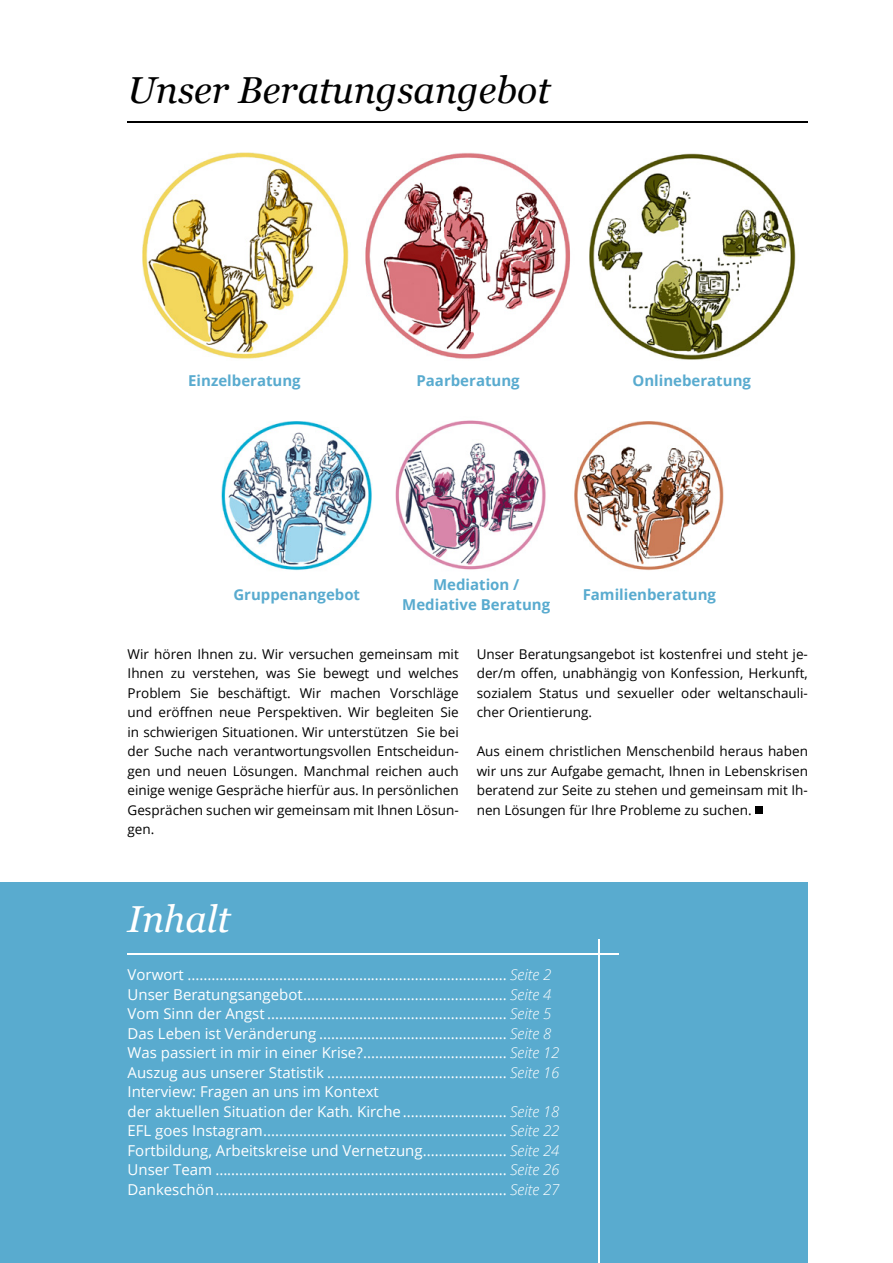
<style>
.page{position:relative;width:893px;height:1263px;background:#fff}
.page>*{position:absolute;margin:0;border:0;box-sizing:border-box;transform-origin:0 0}
.t1{font:italic 37.5px "Georgia";color:#000}
.t2{font:italic 37.5px "Georgia";color:#fff}
.t3{font:15px/19.5px "Open Sans";color:#fff}
.t4{font:700 15px/19.5px "Open Sans";color:#59abcf;text-align:center}
.t5{font:13.5px/19.5px "Open Sans";color:#000;text-align:justify}
.s1{font-weight:300;font-style:italic}
</style>
<div class="page">
<img style="left:142px;top:152px;width:207px;height:207px">
<img style="left:221px;top:421px;width:151px;height:150px">
<img style="left:395px;top:420px;width:151px;height:150px">
<img style="left:574px;top:421px;width:150px;height:150px">
<img style="left:365px;top:153px;width:205px;height:206px">
<img style="left:589px;top:153px;width:207px;height:207px">
<hr style="left:128px;top:122px;width:680px;height:1px;background:#000">
<div style="left:755px;top:807px;width:8px;height:7px;background:#000"></div>
<div style="left:0;top:883px;width:808px;height:380px;background:#59abcf"></div>
<hr style="left:128px;top:953px;width:491px;height:2px;background:#fff">
<hr style="left:598px;top:939px;width:1px;height:324px;background:#fff">
<h1 class="t1" style="left:128px;top:66px;width:424px">Unser Beratungsangebot</h1>
<p class="t4" style="left:188px;top:370px;width:114px">Einzelberatung</p>
<p class="t4" style="left:416px;top:370px;width:105px">Paarberatung</p>
<p class="t4" style="left:632px;top:370px;width:120px">Onlineberatung</p>
<p class="t4" style="left:402px;top:575px;width:150px">Mediation /<br>Mediative Beratung</p>
<p class="t4" style="left:233px;top:584px;width:128px">Gruppenangebot</p>
<p class="t4" style="left:583px;top:584px;width:135px">Familienberatung</p>
<p class="t5" style="left:128px;top:644px;width:333px">Wir hören Ihnen zu. Wir versuchen gemeinsam mit Ihnen zu verstehen, was Sie bewegt und welches Problem Sie beschäftigt. Wir machen Vorschläge und eröffnen neue Perspektiven. Wir begleiten Sie in schwierigen Situationen. Wir unterstützen Sie bei der Suche nach verantwortungsvollen Entscheidun&shy;gen und neuen Lösungen. Manchmal reichen auch einige wenige Gespräche hierfür aus. In persönlichen Gesprächen suchen wir gemeinsam mit Ihnen Lösun&shy;gen.</p>
<p class="t5" style="left:477px;top:643px;width:333px">Unser Beratungsangebot ist kostenfrei und steht je&shy;der/m offen, unabhängig von Konfession, Herkunft, sozialem Status und sexueller oder weltanschauli&shy;cher Orientierung.</p>
<p class="t5" style="left:477px;top:741px;width:333px">Aus einem christlichen Menschenbild heraus haben wir uns zur Aufgabe gemacht, Ihnen in Lebenskrisen beratend zur Seite zu stehen und gemeinsam mit Ih&shy;nen Lösungen für Ihre Probleme zu suchen.</p>
<h1 class="t2" style="left:128px;top:895px;width:105px">Inhalt</h1>
<p class="t3" style="left:128px;top:965px;width:434px">Vorwort ................................................................................ <span class="s1">Seite 2<br></span>Unser Beratungsangebot................................................... <span class="s1">Seite 4<br></span>Vom Sinn der Angst ............................................................ <span class="s1">Seite 5<br></span>Das Leben ist Veränderung ............................................... <span class="s1">Seite 8<br></span>Was passiert in mir in einer Krise?.................................... <span class="s1">Seite 12<br></span>Auszug aus unserer Statistik ............................................. <span class="s1">Seite 16<br></span>Interview: Fragen an uns im Kontext<br>der aktuellen Situation der Kath. Kirche.......................... <span class="s1">Seite 18<br></span>EFL goes Instagram............................................................. <span class="s1">Seite 22<br></span>Fortbildung, Arbeitskreise und Vernetzung..................... <span class="s1">Seite 24<br></span>Unser Team ......................................................................... <span class="s1">Seite 26<br></span>Dankeschön......................................................................... <span class="s1">Seite 27</span></p>
</div>
